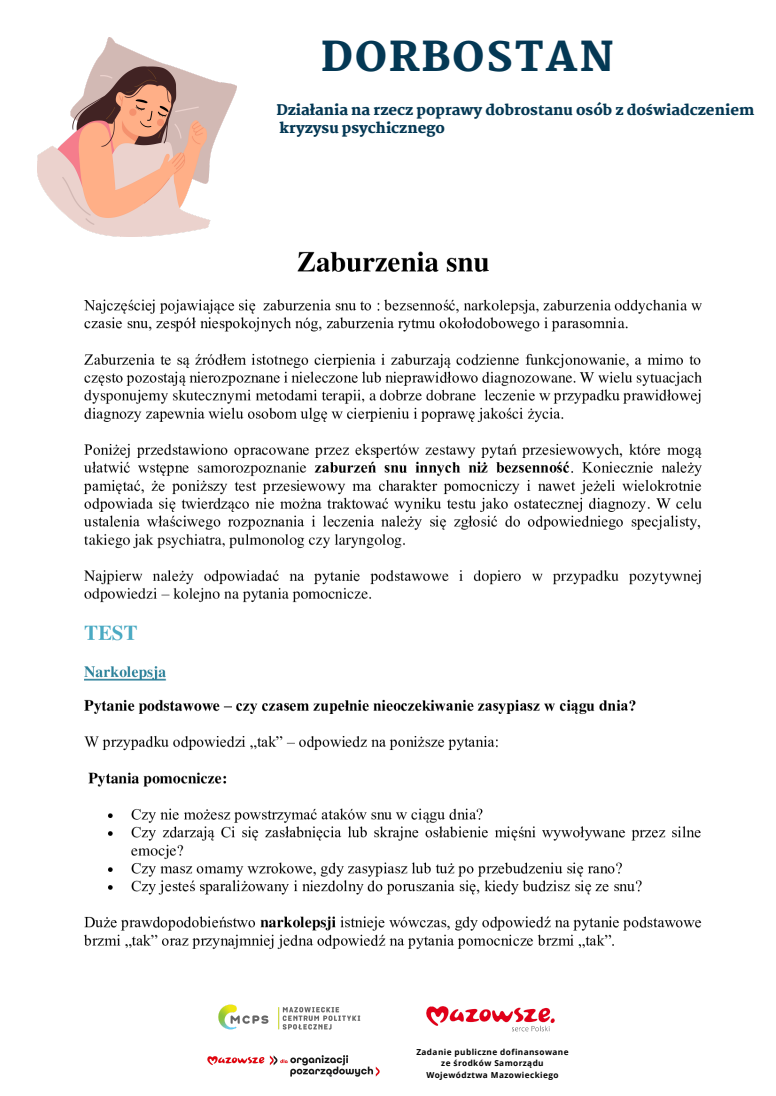
<style>
.page{position:relative;width:776px;height:1096px;background:#fff}
.page>*{position:absolute;margin:0;border:0;box-sizing:border-box;transform-origin:0 0}
.t1{font:800 40.5px "Martel";letter-spacing:.055em;color:#043854}
.t2{font:800 14.44px/18.1px "Martel";color:#043854}
.t3{font:700 8.25px/11.5px "Open Sans";letter-spacing:.05em;color:#000;text-align:center}
.s1{font-family:"Noto Sans";font-weight:700}
</style>
<div class="page">
<img style="left:83px;top:251px;width:619px;height:699px">
<img style="left:218px;top:1004px;width:143px;height:26px">
<img style="left:207px;top:1055px;width:173px;height:22px">
<img style="left:426px;top:1006px;width:129px;height:26px">
<img style="left:37px;top:38px;width:199px;height:199px">
<p class="t1" style="left:321px;top:33px;width:294px">DORBOSTAN</p>
<p class="t2" style="left:276px;top:101px;width:479px">Działania na rzecz poprawy dobrostanu osób z do<span class="s1">ś</span>wiadczeniem kryzysu psychicznego</p>
<p class="t3" style="left:416px;top:1046px;width:154px">Zadanie publiczne dofinansowane ze środków Samorządu<br>Województwa Mazowieckiego</p>
</div>
